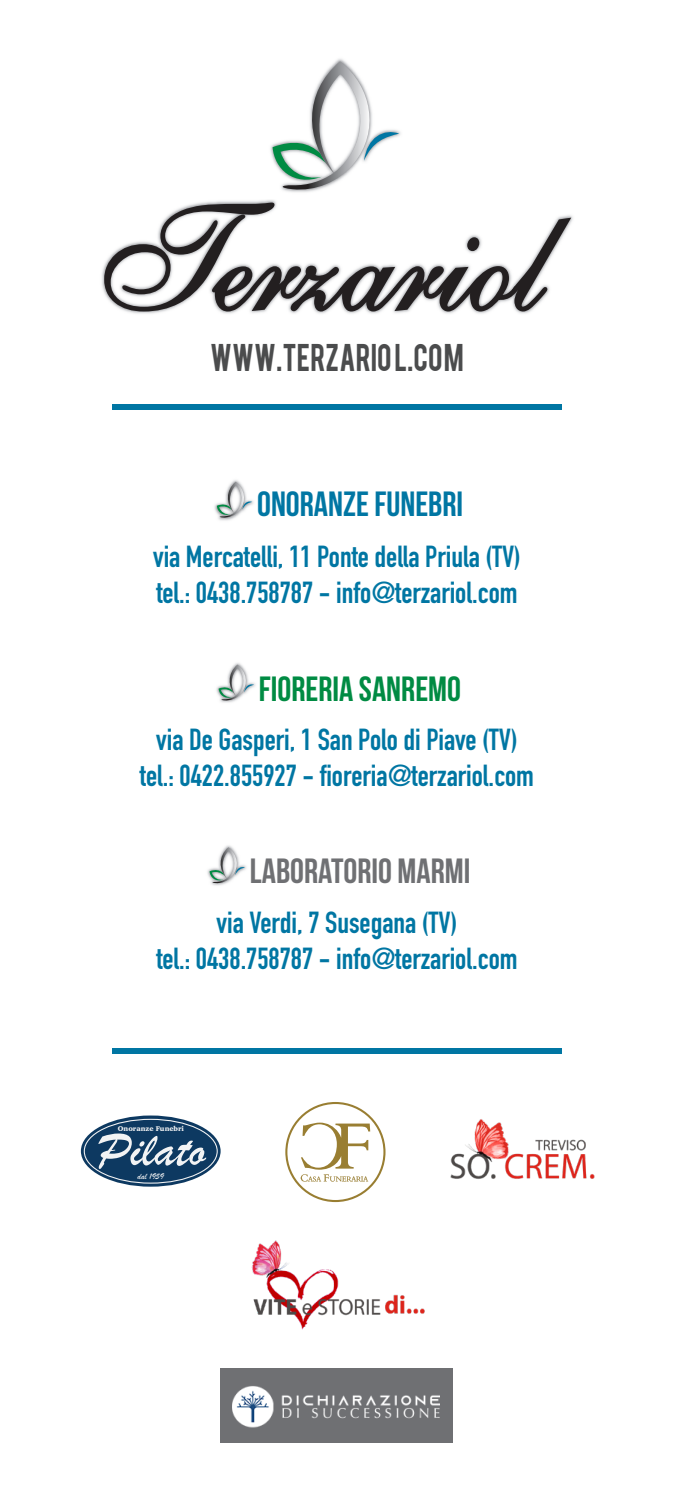
<style>
.page{position:relative;width:674px;height:1489px;background:#fff}
.page>*{position:absolute;margin:0;border:0;box-sizing:border-box;transform-origin:0 0}
.t1{font:49.25px "Brush Script";color:#f2f3f4;scale:1.07 1}
.t2{font:35px "Bebas Neue";color:#6f7073}
.t3{font:35px "Bebas Neue";color:#0076a3}
.t4{font:35px "Bebas Neue";color:#008b43}
.t5{font:30.25px "Bebas";color:#4b4c4d;scale:.92 1}
.t6{font:700 30px "DIN Condensed";color:#0076a3}
.t7{font:9px "Brush Script";color:#f2f3f4}
.t8{font:900 7px "Charter";color:#f2f3f4}
</style>
<div class="page">
<img style="left:214px;top:480px;width:40px;height:41px">
<svg style="left:217px;top:481px;width:35px;height:37px"></svg>
<img style="left:216px;top:663px;width:39px;height:40px">
<svg style="left:218px;top:664px;width:36px;height:37px"></svg>
<img style="left:207px;top:845px;width:40px;height:41px">
<svg style="left:209px;top:847px;width:36px;height:36px"></svg>
<img style="left:450px;top:1119px;width:145px;height:60px">
<img style="left:251px;top:1240px;width:174px;height:90px">
<div style="left:81px;top:1115px;width:139px;height:71px;background:#0d3961;border-radius:50%"></div>
<div style="left:220px;top:1367px;width:233px;height:74px;background:#6f7073"></div>
<img style="left:232px;top:1367px;width:207px;height:61px">
<svg style="left:285px;top:1102px;width:100px;height:99px"></svg>
<div style="left:112px;top:1048px;width:449px;height:5px;background:#0076a3"></div>
<div style="left:112px;top:404px;width:449px;height:5px;background:#0076a3"></div>
<svg style="left:272px;top:61px;width:127px;height:130px"></svg>
<img style="left:102px;top:200px;width:471px;height:114px">
<svg style="left:104px;top:202px;width:467px;height:109px"></svg>
<p class="t5" style="left:210px;top:335px;width:277px">WWW.TERZARIOL.COM</p>
<p class="t3" style="left:257px;top:485px;width:207px">ONORANZE FUNEBRI</p>
<p class="t6" style="left:153px;top:536px;width:369px">via Mercatelli, 11 Ponte della Priula (TV)</p>
<p class="t6" style="left:156px;top:572px;width:362px">tel.: 0438.758787 - info@terzariol.com</p>
<p class="t4" style="left:259px;top:669px;width:204px">FIORERIA SANREMO</p>
<p class="t6" style="left:156px;top:719px;width:363px">via De Gasperi, 1 San Polo di Piave (TV)</p>
<p class="t6" style="left:140px;top:755px;width:395px">tel.: 0422.855927 - fioreria@terzariol.com</p>
<p class="t2" style="left:250px;top:852px;width:222px">LABORATORIO MARMI</p>
<p class="t6" style="left:216px;top:902px;width:242px">via Verdi, 7 Susegana (TV)</p>
<p class="t6" style="left:156px;top:938px;width:362px">tel.: 0438.758787 - info@terzariol.com</p>
<p class="t8" style="left:118px;top:1123px;width:68px">Onoranze Funebri</p>
<p class="t1" style="left:97px;top:1117px;width:103px">Pilato</p>
<p class="t7" style="left:137px;top:1169px;width:28px">dal 1959</p>
</div>
